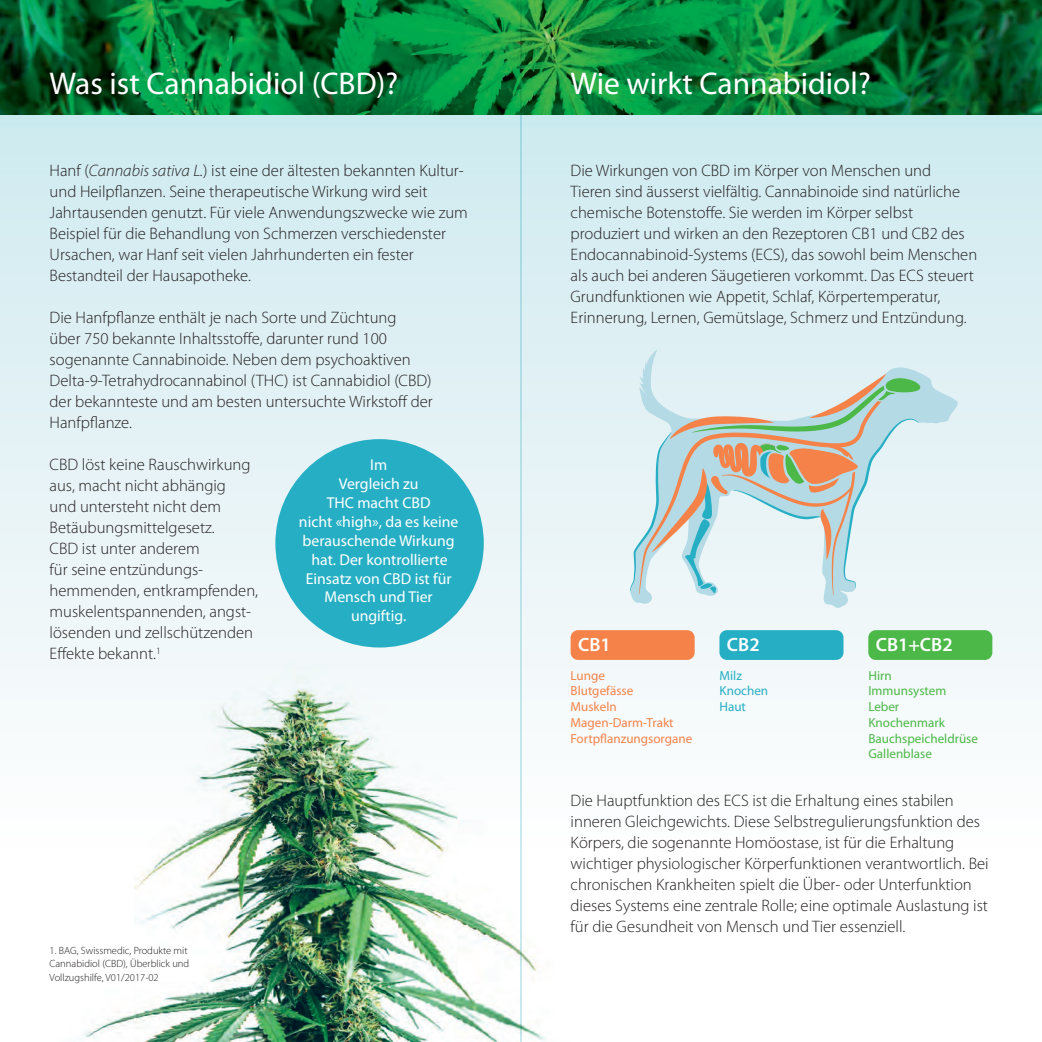
<style>
.page{position:relative;width:1042px;height:1042px;background:#fff}
.page>*{position:absolute;margin:0;border:0;box-sizing:border-box;transform-origin:0 0}
.t1{font:31.5px "Myriad Pro";color:#fff}
.t2{font:600 19.25px "Myriad Pro";color:#fff}
.t3{font:300 16.62px/21px "Myriad Pro";color:#231f20}
.t4{font:15.75px/18.9px "Myriad Pro";color:#fff;text-align:center}
.t5{font:13.12px/15.8px "Myriad Pro";color:#4cb848}
.t6{font:13.12px/15.8px "Myriad Pro";color:#f58349}
.t7{font:13.12px/15.8px "Myriad Pro";color:#26afc4}
.t8{font:300 10.5px/13.1px "Myriad Pro";color:#231f20}
.s1{font-style:italic}
</style>
<div class="page">
<div style="left:0;top:114px;width:1042px;height:737px;background:linear-gradient(to bottom,#ceeaef,#fffdfe)"></div>
<img style="left:12px;top:661px;width:606px;height:381px">
<img style="left:0;top:0;width:1042px;height:114px">
<div style="left:275px;top:439px;width:209px;height:208px;background:#26afc4;border-radius:50%"></div>
<div style="left:570px;top:630px;width:124px;height:30px;background:#f58349;border-radius:7px"></div>
<div style="left:719px;top:630px;width:124px;height:30px;background:#26afc4;border-radius:7px"></div>
<div style="left:868px;top:630px;width:124px;height:30px;background:#4cb848;border-radius:7px"></div>
<svg style="left:630px;top:346px;width:328px;height:262px;background:#e1f0f4"></svg>
<svg style="left:630px;top:374px;width:292px;height:221px;background:#d0dcd8"></svg>
<hr style="left:520px;top:0;width:1px;height:1042px;background:#26afc4">
<h1 class="t1" style="left:50px;top:64px;width:350px">Was ist Cannabidiol (CBD)?</h1>
<p class="t3" style="left:50px;top:160px;width:420px">Hanf (<span class="s1">Cannabis sativa L.</span>) ist eine der ältesten bekannten Kultur&shy;und Heilpflanzen. Seine therapeutische Wirkung wird seit Jahrtausenden genutzt. Für viele Anwendungszwecke wie zum Beispiel für die Behandlung von Schmerzen verschiedenster Ursachen, war Hanf seit vielen Jahrhunderten ein fester Bestandteil der Hausapotheke.</p>
<p class="t3" style="left:50px;top:307px;width:385px">Die Hanfpflanze enthält je nach Sorte und Züchtung<br>über 750 bekannte Inhaltsstoffe, darunter rund 100 sogenannte Cannabinoide. Neben dem psychoaktiven Delta-9-Tetrahydrocannabinol (THC) ist Cannabidiol (CBD) der bekannteste und am besten untersuchte Wirkstoff der Hanfpflanze.</p>
<p class="t3" style="left:50px;top:454px;width:210px">CBD löst keine Rauschwirkung aus, macht nicht abhängig<br>und untersteht nicht dem<br>Betäubungsmittelgesetz.<br>CBD ist unter anderem<br>für seine entzündungs&shy;hemmenden, entkrampfenden, muskelentspannenden, angst&shy;lösenden und zellschützenden<br>Effekte bekannt.<sup>1</sup></p>
<p class="t4" style="left:299px;top:455px;width:161px">Im<br>Vergleich zu<br>THC macht CBD<br>nicht «high», da es keine berauschende Wirkung hat. Der kontrollierte<br>Einsatz von CBD ist für<br>Mensch und Tier ungiftig.</p>
<p class="t8" style="left:50px;top:944px;width:141px">1. BAG, Swissmedic, Produkte mit<br>Cannabidiol (CBD), Überblick und<br>Vollzugshilfe, V01/2017-02</p>
<h1 class="t1" style="left:570px;top:64px;width:302px">Wie wirkt Cannabidiol?</h1>
<p class="t3" style="left:570px;top:160px;width:408px">Die Wirkungen von CBD im Körper von Menschen und<br>Tieren sind äusserst vielfältig. Cannabinoide sind natürliche chemische Botenstoffe. Sie werden im Körper selbst produziert und wirken an den Rezeptoren CB1 und CB2 des Endocannabinoid-Systems (ECS), das sowohl beim Menschen als auch bei anderen Säugetieren vorkommt. Das ECS steuert Grundfunktionen wie Appetit, Schlaf, Körpertemperatur, Erinnerung, Lernen, Gemütslage, Schmerz und Entzündung.</p>
<p class="t2" style="left:578px;top:634px;width:34px">CB1</p>
<p class="t2" style="left:727px;top:634px;width:34px">CB2</p>
<p class="t2" style="left:876px;top:634px;width:78px">CB1+CB2</p>
<p class="t6" style="left:570px;top:667px;width:123px">Lunge<br>Blutgefässe<br>Muskeln<br>Magen-Darm-Trakt<br>Fortpflanzungsorgane</p>
<p class="t7" style="left:719px;top:667px;width:50px">Milz<br>Knochen<br>Haut</p>
<p class="t5" style="left:868px;top:667px;width:111px">Hirn<br>Immunsystem<br>Leber<br>Knochenmark<br>Bauchspeicheldrüse<br>Gallenblase</p>
<p class="t3" style="left:570px;top:790px;width:419px">Die Hauptfunktion des ECS ist die Erhaltung eines stabilen inneren Gleichgewichts. Diese Selbstregulierungsfunktion des Körpers, die sogenannte Homöostase, ist für die Erhaltung wichtiger physiologischer Körperfunktionen verantwortlich. Bei chronischen Krankheiten spielt die Über- oder Unterfunktion dieses Systems eine zentrale Rolle; eine optimale Auslastung ist für die Gesundheit von Mensch und Tier essenziell.</p>
</div>
